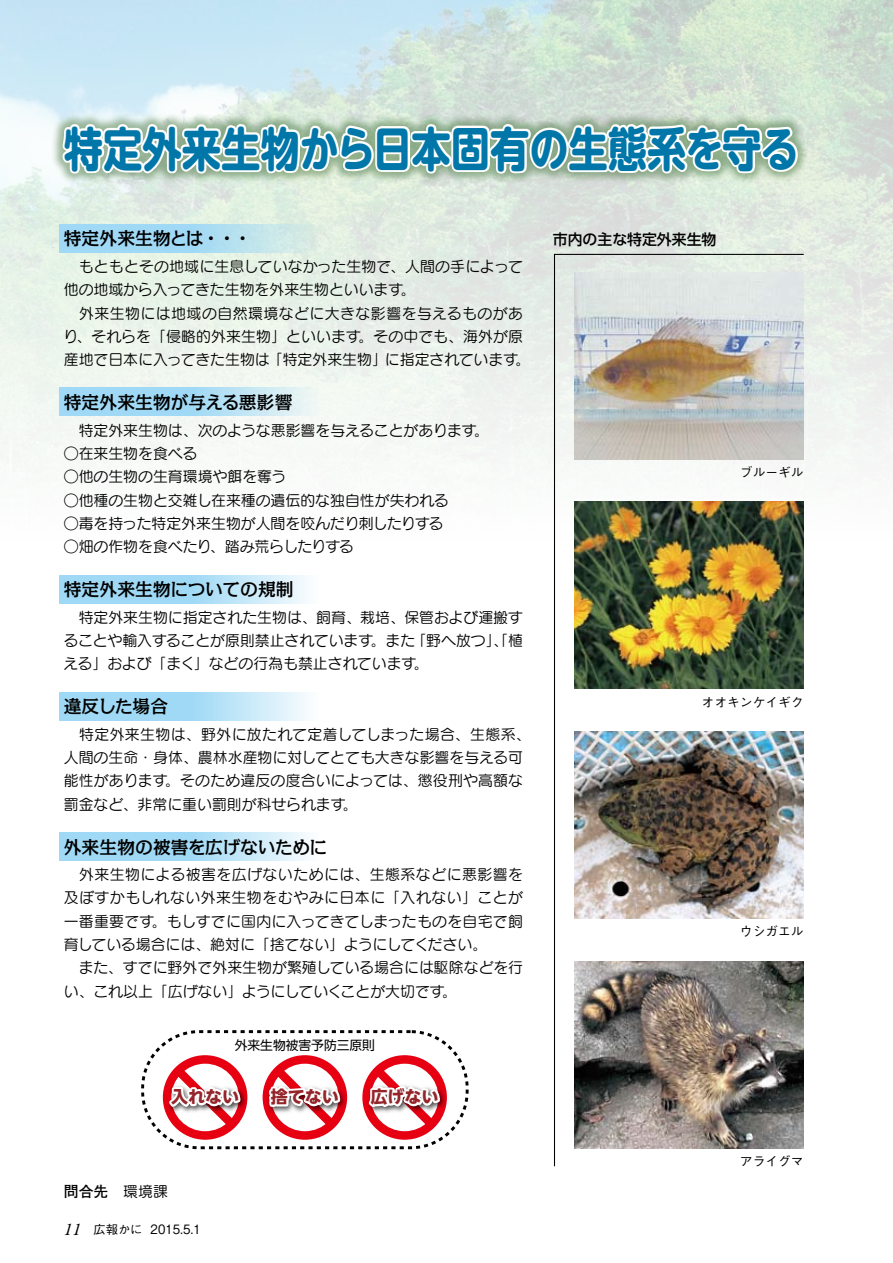
<style>
.page{position:relative;width:893px;height:1263px;background:#fff}
.page>*{position:absolute;margin:0;border:0;box-sizing:border-box;transform-origin:0 0}
.t1{font:700 47.25px "UD Shin M Go Pro";color:#0076a9;scale:.83 1}
.t2{font:italic 18px "Garamond Premr Pro";color:#000}
.t3{font:500 17.85px "Kakumin Pro";color:#000}
.t4{font:700 16.95px "UD Shin Go NT Pro";color:#94252a}
.t5{font:14.85px/23.4px "Seurat Pro M";color:#000}
.t6{font:14.85px/23.4px "Seurat Pro M";letter-spacing:.03em;color:#000;text-align:right}
.t7{font:500 14.85px "UD Shin Go Pro";color:#000}
.t8{font:700 14.85px "Futo Go B101 Pr 6";color:#000}
.t9{font:500 12.9px "Gothic BBB Pr 6";color:#000;scale:.91 1}
.t10{font:500 12.75px "Gothic BBB Pr 6";color:#000}
.t11{font:12.75px "UD Shin Go Pro";color:#000}
.t12{font:500 12.15px "Gothic BBB Pr 6";color:#000}
.s1{font-family:"Seurat Pro M";font-weight:400}
</style>
<div class="page">
<svg style="left:60px;top:224px;width:259px;height:29px;background:#afdef0"></svg>
<svg style="left:60px;top:388px;width:259px;height:28px;background:#b3e0f5"></svg>
<svg style="left:60px;top:575px;width:247px;height:28px;background:#b2e0f7"></svg>
<svg style="left:60px;top:692px;width:247px;height:28px;background:#b2e0f7"></svg>
<svg style="left:60px;top:832px;width:247px;height:29px;background:#b2e0f7"></svg>
<div style="left:49px;top:111px;width:759px;height:73px;background:#407038;opacity:.5"></div>
<svg style="left:59px;top:0;width:741px;height:177px"></svg>
<svg style="left:141px;top:1030px;width:328px;height:119px"></svg>
<img style="left:553px;top:253px;width:252px;height:914px">
<h1 class="t1" style="left:64px;top:110px;width:888px">特定外来生物から日本固有の生態系を守る</h1>
<p class="t3" style="left:64px;top:225px;width:189px">特定外来生物とは・・・</p>
<p class="t5" style="left:401px;top:254px;width:124px;text-indent:-337px">　もともとその地域に生息していなかった生物で、人間の手によって。</p>
<p class="t5" style="left:64px;top:277px;width:341px">他の地域から入ってきた生物を外来生物といいます</p>
<p class="t6" style="left:64px;top:301px;width:461px">　外来生物には地域の自然環境などに大きな影響を与えるものがあ</p>
<p class="t5" style="left:358px;top:324px;width:166px">。その中でも、海外が原</p>
<p class="t5" style="left:63px;top:324px;width:299px">り、それらを「侵略的外来生物」といいます</p>
<p class="t5" style="left:64px;top:348px;width:456px">産地で日本に入ってきた生物は「特定外来生物」に指定されています</p>
<p class="t3" style="left:64px;top:388px;width:230px">特定外来生物が与える悪影響</p>
<p class="t5" style="left:474px;top:418px;width:16px">。</p>
<p class="t5" style="left:516px;top:348px;width:16px">。</p>
<p class="t5" style="left:64px;top:418px;width:414px">　特定外来生物は、次のような悪影響を与えることがあります</p>
<p class="t5" style="left:64px;top:441px;width:135px">○在来生物を食べる</p>
<p class="t5" style="left:64px;top:464px;width:224px">○他の生物の生育環境や餌を奪う</p>
<p class="t5" style="left:64px;top:488px;width:386px">○他種の生物と交雑し在来種の遺伝的な独自性が失われる</p>
<p class="t5" style="left:64px;top:511px;width:381px">○毒を持った特定外来生物が人間を咬んだり刺したりする</p>
<p class="t5" style="left:64px;top:535px;width:292px">○畑の作物を食べたり、踏み荒らしたりする</p>
<p class="t3" style="left:64px;top:575px;width:232px">特定外来生物についての規制</p>
<p class="t5" style="left:64px;top:605px;width:461px;text-align:right">　特定外来生物に指定された生物は、飼育、栽培、保管および運搬す「野へ放つ」、「植</p>
<p class="t5" style="left:63px;top:628px;width:311px">ることや輸入することが原則禁止されています</p>
<p class="t5" style="left:371px;top:628px;width:46px">。また</p>
<p class="t5" style="left:64px;top:652px;width:354px">える」および「まく」などの行為も禁止されています</p>
<p class="t3" style="left:64px;top:692px;width:106px">違反した場合</p>
<p class="t6" style="left:64px;top:722px;width:468px">　特定外来生物は、野外に放たれて定着してしまった場合、生態系、</p>
<p class="t5" style="left:64px;top:745px;width:461px">人間の生命・身体、農林水産物に対してとても大きな影響を与える可</p>
<p class="t5" style="left:165px;top:769px;width:359px">。そのため違反の度合いによっては、懲役刑や高額な</p>
<p class="t5" style="left:414px;top:652px;width:16px">。</p>
<p class="t5" style="left:64px;top:769px;width:106px">能性があります</p>
<p class="t5" style="left:64px;top:792px;width:283px">罰金など、非常に重い罰則が科せられます</p>
<p class="t3" style="left:64px;top:833px;width:265px">外来生物の被害を広げないために</p>
<p class="t6" style="left:64px;top:862px;width:461px">　外来生物による被害を広げないためには、生態系などに悪影響を及ぼすかもしれない外来生物をむやみに日本に「入れない」ことが。もしすでに国内に入ってきてしまったものを自宅で飼</p>
<p class="t5" style="left:343px;top:792px;width:16px">。</p>
<p class="t5" style="left:64px;top:909px;width:92px">一番重要です</p>
<p class="t5" style="left:64px;top:932px;width:425px">育している場合には、絶対に「捨てない」ようにしてください。</p>
<p class="t5" style="left:64px;top:956px;width:461px">　また、すでに野外で外来生物が繁殖している場合には駆除などを行</p>
<p class="t5" style="left:442px;top:979px;width:16px">。</p>
<p class="t5" style="left:64px;top:979px;width:382px">い、これ以上「広げない」ようにしていくことが大切です</p>
<p class="t11" style="left:235px;top:1034px;width:142px">外来生物被害予防三原則</p>
<p class="t4" style="left:371px;top:1083px;width:70px">広げない</p>
<p class="t4" style="left:271px;top:1083px;width:70px">捨てない</p>
<p class="t4" style="left:171px;top:1083px;width:70px">入れない</p>
<p class="t8" style="left:64px;top:1180px;width:106px">問合先　<span class="s1">環境課</span></p>
<p class="t12" style="left:81px;top:1220px;width:63px">　広報かに</p>
<p class="t2" style="left:64px;top:1218px;width:19px">11</p>
<p class="t9" style="left:151px;top:1219px;width:57px">2015.5.1</p>
<p class="t7" style="left:553px;top:227px;width:165px">市内の主な特定外来生物</p>
<p class="t10" style="left:740px;top:462px;width:65px">ブルーギル</p>
<p class="t10" style="left:702px;top:691px;width:104px">オオキンケイギク</p>
<p class="t10" style="left:740px;top:921px;width:65px">ウシガエル</p>
<p class="t10" style="left:740px;top:1151px;width:65px">アライグマ</p>
</div>
